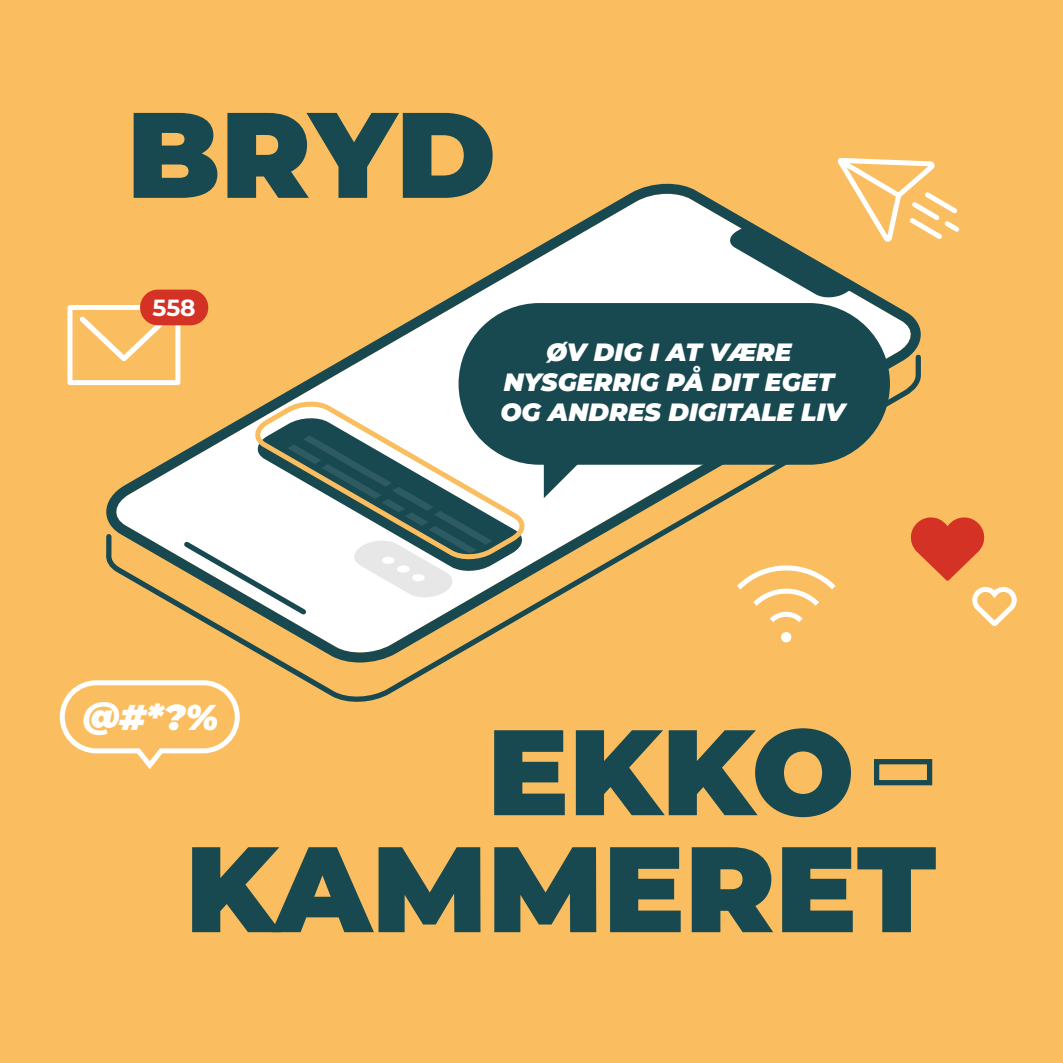
<style>
.page{position:relative;width:1063px;height:1063px;background:#fabe60}
.page>*{position:absolute;margin:0;border:0;box-sizing:border-box;transform-origin:0 0}
.t1{font:900 121.25px/117px "Montserrat";color:#184950}
.t2{font:italic 900 36px "Montserrat";color:#fff}
.t3{font:italic 900 25px/30px "Montserrat";color:#fff;text-align:center}
.t4{font:700 23.5px "Montserrat";color:#fff}
</style>
<div class="page">
<svg style="left:106px;top:184px;width:815px;height:479px"></svg>
<div style="left:459px;top:303px;width:431px;height:162px;background:#184950;border-radius:81px"></div>
<svg style="left:544px;top:464px;width:52px;height:34px;background:#b1c1c4"></svg>
<svg style="left:732px;top:561px;width:109px;height:66px"></svg>
<div style="left:781px;top:632px;width:10px;height:10px;background:#fff;border-radius:50%"></div>
<svg style="left:180px;top:416px;width:345px;height:203px"></svg>
<svg style="left:248px;top:396px;width:284px;height:169px;background:#a5b4b0"></svg>
<div style="left:67px;top:305px;width:113px;height:80px;border:5px solid #fff"></div>
<svg style="left:75px;top:300px;width:110px;height:66px"></svg>
<div style="left:140px;top:290px;width:68px;height:35px;background:#d33224;border-radius:18px"></div>
<div style="left:874px;top:759px;width:58px;height:26px;border:5px solid #184950"></div>
<svg style="left:728px;top:158px;width:232px;height:141px"></svg>
<svg style="left:910px;top:517px;width:107px;height:113px"></svg>
<svg style="left:59px;top:680px;width:181px;height:89px"></svg>
<h1 class="t1" style="left:127px;top:89px;width:371px">BRYD</h1>
<p class="t4" style="left:153px;top:291px;width:45px">558</p>
<p class="t3" style="left:500px;top:336px;width:346px">ØV DIG I AT VÆRE<br>NYSGERRIG PÅ DIT EGET<br>OG ANDRES DIGITALE LIV</p>
<h2 class="t2" style="left:82px;top:690px;width:138px">@#*?%</h2>
<h1 class="t1" style="left:185px;top:706px;width:753px;text-indent:302px">EKKO<br>KAMMERET</h1>
</div>
